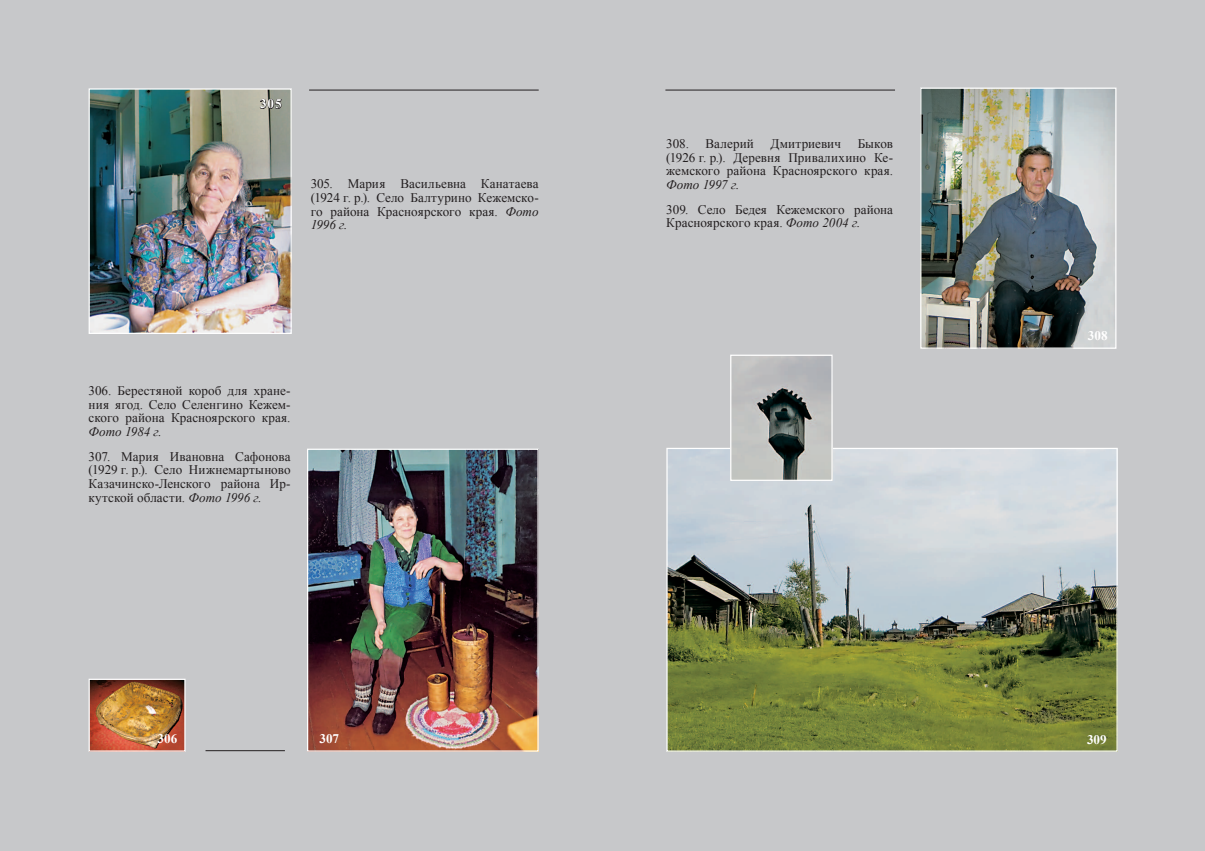
<style>
.page{position:relative;width:1205px;height:851px;background:#fff}
.page>*{position:absolute;margin:0;border:0;box-sizing:border-box;transform-origin:0 0}
.t1{font:13.12px/13.8px "Times New Roman";color:#231f20;text-align:justify}
.t2{font:italic 13.12px "Times New Roman";color:#231f20}
.t3{font:700 13.12px "Times New Roman";letter-spacing:.005em;color:#fff}
.t4{font:13.12px "Times New Roman";letter-spacing:.02em;color:#231f20}
.s1{font-style:italic}
</style>
<div class="page">
<div style="left:0;top:0;width:602px;height:850px;background:#c7c8ca"></div>
<div style="left:602px;top:0;width:603px;height:850px;background:#c7c8ca"></div>
<img style="left:309px;top:450px;width:228px;height:299px">
<div style="left:307px;top:448px;width:232px;height:303px;border:1px solid #fff"></div>
<img style="left:91px;top:680px;width:93px;height:69px">
<div style="left:89px;top:678px;width:97px;height:73px;border:1px solid #fff"></div>
<img style="left:91px;top:90px;width:199px;height:242px">
<div style="left:89px;top:88px;width:203px;height:246px;border:1px solid #fff"></div>
<img style="left:922px;top:90px;width:192px;height:257px">
<div style="left:920px;top:88px;width:196px;height:261px;border:1px solid #fff"></div>
<img style="left:668px;top:450px;width:448px;height:299px">
<div style="left:666px;top:448px;width:452px;height:303px;border:1px solid #fff"></div>
<svg style="left:260px;top:99px;width:22px;height:10px"></svg>
<img style="left:732px;top:356px;width:98px;height:123px">
<div style="left:730px;top:354px;width:102px;height:127px;border:1px solid #fff"></div>
<hr style="left:309px;top:90px;width:230px;height:1px;background:#231f20">
<hr style="left:205px;top:750px;width:80px;height:1px;background:#231f20">
<hr style="left:665px;top:90px;width:230px;height:1px;background:#231f20">
<p class="t3" style="left:260px;top:95px;width:23px">305</p>
<p class="t1" style="left:311px;top:177px;width:229px">305. Мария Васильевна Канатаева (1924 г. р.). Село Балтурино Кежемско&shy;го района Красноярского края. <span class="s1">Фото 1996 г.</span></p>
<p class="t1" style="left:89px;top:383px;width:203px">306. Берестяной короб для хране&shy;ния ягод. Село Селенгино Кежем&shy;ского района Красноярского края.</p>
<p class="t2" style="left:89px;top:422px;width:75px">Фото 1984 г.</p>
<p class="t1" style="left:89px;top:449px;width:203px">307. Мария Ивановна Сафонова (1929 г. р.). Село Нижнемартыново Казачинско-Ленского района Ир&shy;кутской области. <span class="s1">Фото 1996 г.</span></p>
<p class="t3" style="left:157px;top:729px;width:21px">306</p>
<p class="t3" style="left:319px;top:729px;width:21px">307</p>
<p class="t1" style="left:666px;top:136px;width:24px">308.</p>
<p class="t1" style="left:705px;top:136px;width:50px">Валерий</p>
<p class="t4" style="left:770px;top:135px;width:72px">Дмитриевич</p>
<p class="t1" style="left:666px;top:136px;width:228px;text-indent:191px">Быков (1926 г. р.). Деревня Привалихино Ке&shy;жемского района Красноярского края.</p>
<p class="t2" style="left:666px;top:176px;width:75px">Фото 1997 г.</p>
<p class="t1" style="left:666px;top:202px;width:228px">309. Село Бедея Кежемского района<br>Красноярского края. <span class="s1">Фото 2004 г.</span></p>
<p class="t3" style="left:1088px;top:327px;width:21px">308</p>
<p class="t3" style="left:1087px;top:730px;width:21px">309</p>
</div>
